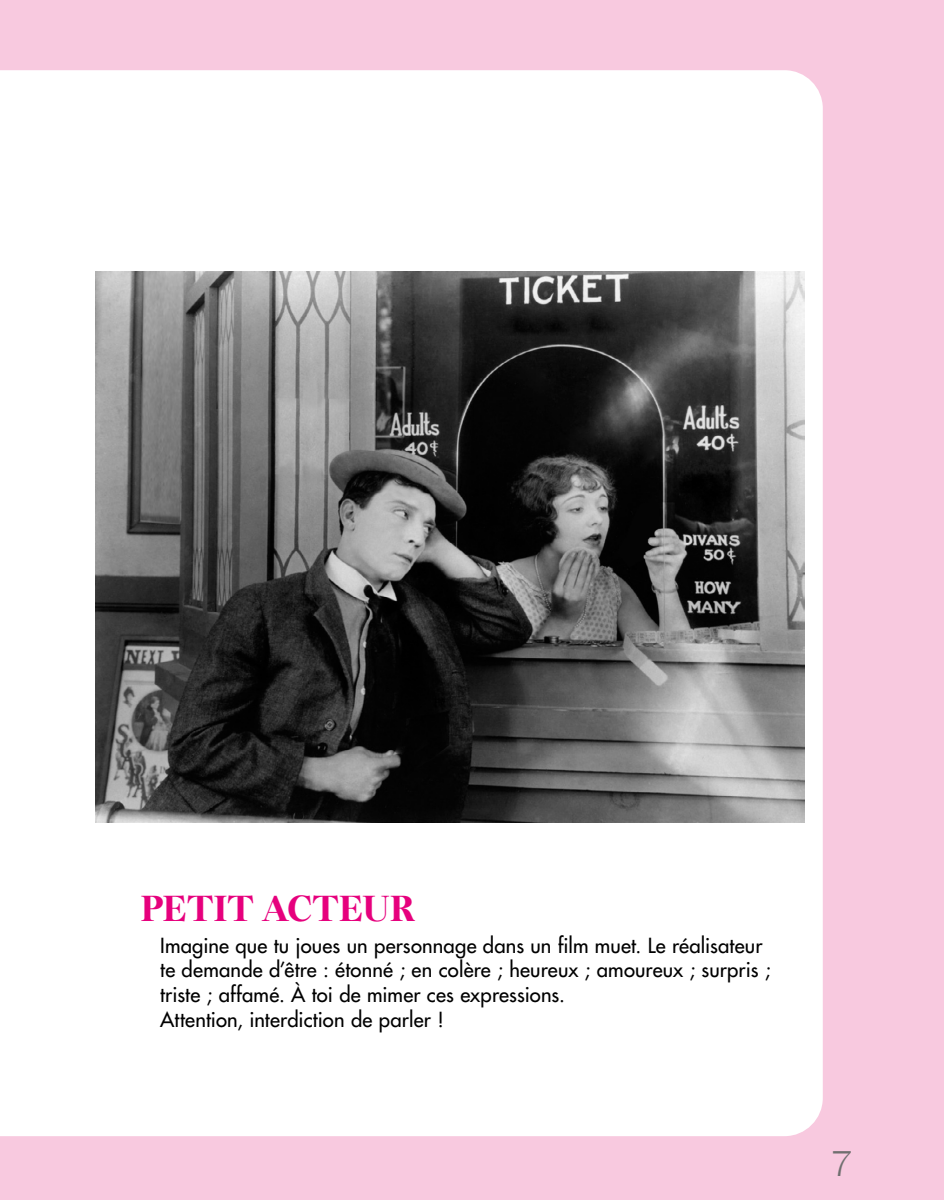
<style>
.page{position:relative;width:944px;height:1200px;background:#fff}
.page>*{position:absolute;margin:0;border:0;box-sizing:border-box;transform-origin:0 0}
._02_00_TITRE_NIV1{font:700 36px "Nantes";letter-spacing:.01em;color:#e6007d}
.t1{font:36px "Nantes";color:#706f6f}
._04_02_TEXTE{font:500 20.25px/24.8px "Futura LTW1 G";letter-spacing:.01em;color:#000}
</style>
<div class="page">
<div style="left:0;top:0;width:944px;height:1199px;background:#f8c9df"></div>
<div style="left:0;top:70px;width:823px;height:1065px;background:#fff"></div>
<img style="left:95px;top:271px;width:709px;height:551px">
<h1 class="_02_00_TITRE_NIV1" style="left:141px;top:881px;width:275px">PETIT ACTEUR</h1>
<p class="_04_02_TEXTE" style="left:160px;top:930px;width:612px">Imagine que tu joues un personnage dans un film muet. Le réalisateur te demande d’être : étonné ; en colère ; heureux ; amoureux ; surpris ; triste ; affamé. À toi de mimer ces expressions.</p>
<p class="_04_02_TEXTE" style="left:160px;top:1004px;width:285px">Attention, interdiction de parler !</p>
<h1 class="t1" style="left:833px;top:1137px;width:20px">7</h1>
</div>
